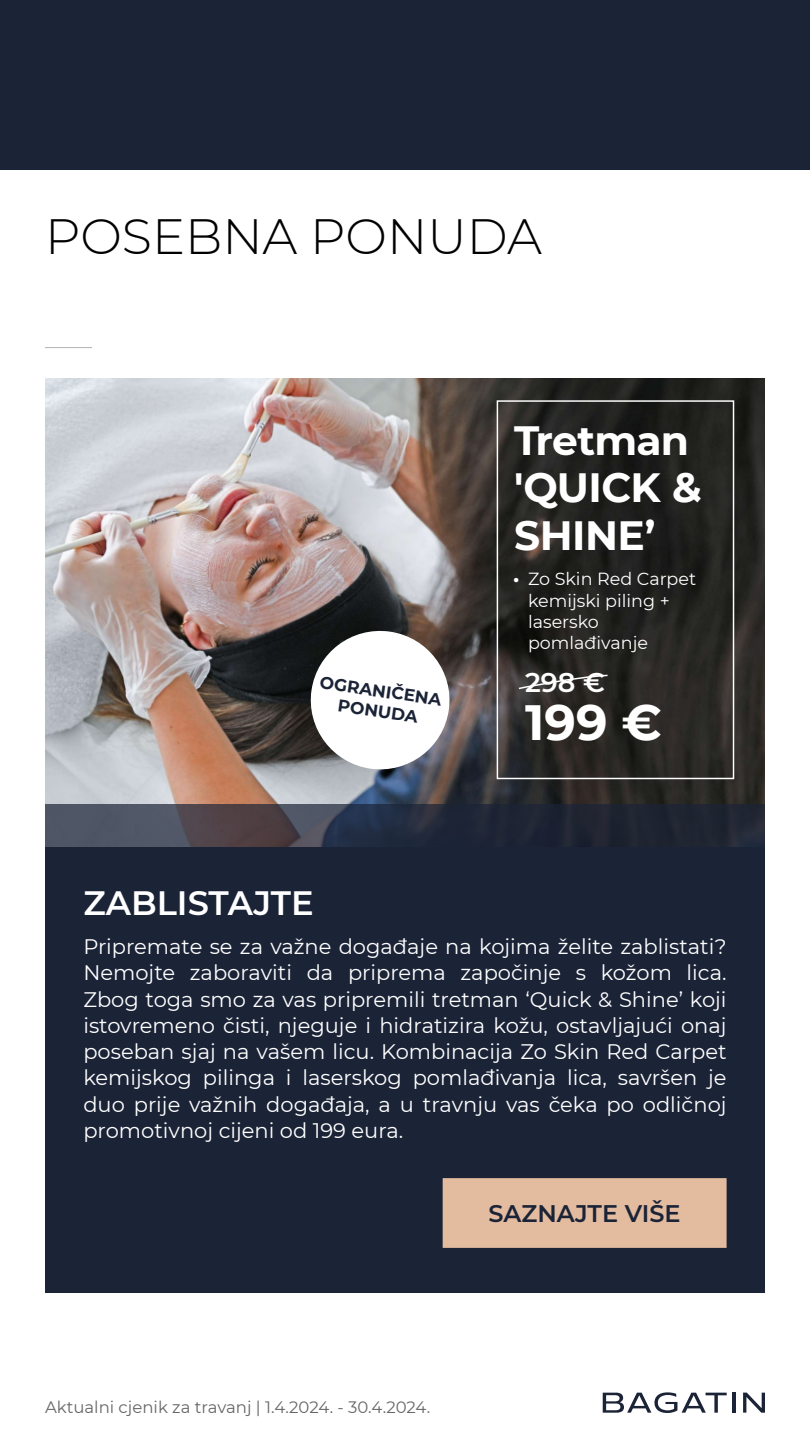
<style>
.page{position:relative;width:810px;height:1440px;background:#fff}
.page>*{position:absolute;margin:0;border:0;box-sizing:border-box;transform-origin:0 0}
.t1{font:300 49.5px "Montserrat";color:#000}
.t2{font:700 49.5px "Montserrat";color:#fff}
.t3{font:700 40.88px/47.2px "Montserrat";letter-spacing:-.02em;color:#fff}
.t4{font:600 33.75px "Montserrat";color:#fff}
.t5{font:600 27px "Montserrat";color:#fff}
.t6{font:600 24px "Montserrat";color:#1b2337}
.t7{font:21px/26.2px "Montserrat";color:#fff;text-align:justify}
.t8{font:17.55px/21.1px "Montserrat";color:#fff}
.t9{font:700 16.95px/20.4px "Montserrat";color:#1b2337;text-align:center}
.t10{font:16.5px "Montserrat";color:#666}
.s1{font-weight:700}
</style>
<div class="page">
<img style="left:45px;top:378px;width:720px;height:426px">
<svg style="left:603px;top:1392px;width:124px;height:21px"></svg>
<hr style="left:732px;top:1393px;width:4px;height:20px;background:#1b2337">
<svg style="left:743px;top:1393px;width:22px;height:20px"></svg>
<div style="left:45px;top:848px;width:720px;height:445px;background:#1b2337"></div>
<hr style="left:45px;top:347px;width:47px;height:1px;background:#b3b3b3">
<svg style="left:45px;top:804px;width:720px;height:44px"></svg>
<div style="left:443px;top:1178px;width:284px;height:70px;background:#e3bb9f"></div>
<div style="left:0;top:0;width:810px;height:170px;background:#1b2337"></div>
<svg style="left:496px;top:400px;width:239px;height:380px"></svg>
<svg style="left:517px;top:674px;width:92px;height:16px"></svg>
<svg style="left:306px;top:626px;width:148px;height:148px"></svg>
<h1 class="t1" style="left:45px;top:203px;width:498px">POSEBNA PONUDA</h1>
<p class="t9" style="left:322px;top:671px;width:124px;rotate:8deg">OGRANIČENA<br>PONUDA</p>
<h2 class="t3" style="left:514px;top:415px;width:189px">Tretman 'QUICK &amp;<br>SHINE’</h2>
<p class="t8" style="left:528px;top:568px;width:170px;text-indent:-15px"><span class="s1">•</span> Zo Skin Red Carpet kemijski piling + lasersko pomlađivanje</p>
<p class="t5" style="left:525px;top:663px;width:81px">298 €</p>
<h1 class="t2" style="left:525px;top:687px;width:138px">199 €</h1>
<h3 class="t4" style="left:83px;top:879px;width:232px">ZABLISTAJTE</h3>
<p class="t7" style="left:83px;top:933px;width:645px">Pripremate se za važne događaje na kojima želite zablistati?<br>Nemojte zaboraviti da priprema započinje s kožom lica.<br>Zbog toga smo za vas pripremili tretman ‘Quick &amp; Shine’ koji istovremeno čisti, njeguje i hidratizira kožu, ostavljajući onaj poseban sjaj na vašem licu. Kombinacija Zo Skin Red Carpet kemijskog pilinga i laserskog pomlađivanja lica, savršen je duo prije važnih događaja, a u travnju vas čeka po odličnoj promotivnoj cijeni od 199 eura.</p>
<p class="t6" style="left:489px;top:1196px;width:194px">SAZNAJTE VIŠE</p>
<p class="t10" style="left:45px;top:1396px;width:387px">Aktualni cjenik za travanj | 1.4.2024. - 30.4.2024.</p>
</div>
